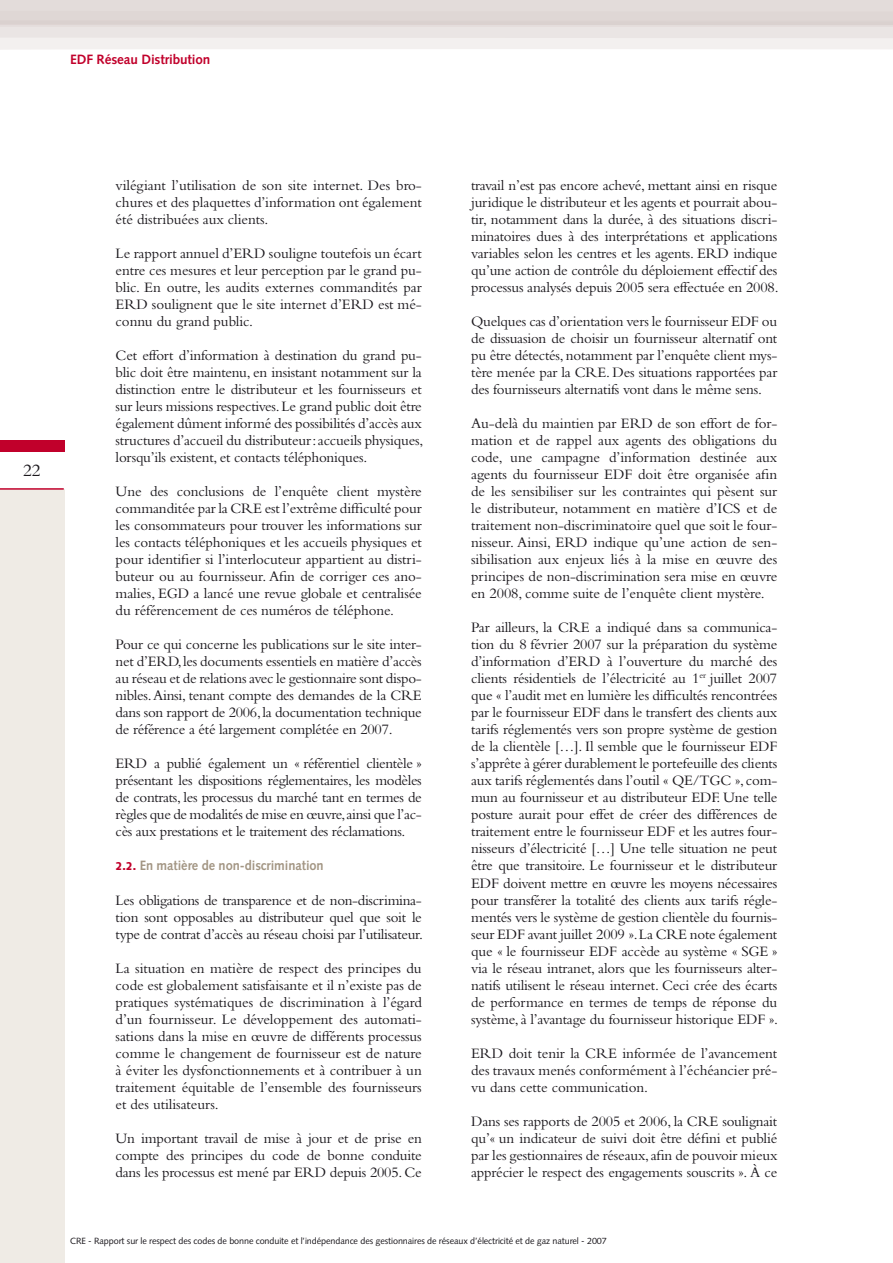
<style>
.page{position:relative;width:893px;height:1263px;background:#fff}
.page>*{position:absolute;margin:0;border:0;box-sizing:border-box;transform-origin:0 0}
.t1{font:18px "Bembo";color:#1a171c}
.t2{font:15px/17px "Bembo";letter-spacing:-.015em;color:#1a171c;text-align:justify}
.t3{font:700 13.5px "Syntax";letter-spacing:-.005em;color:#a39684;scale:.95 1}
.t4{font:700 13.5px "Syntax";letter-spacing:-.01em;color:#c1002b}
.t5{font:9px "Syntax";letter-spacing:-.01em;color:#1a171c}
.s1{font-weight:900;font-size:11.25px;color:#c1002b}
</style>
<div class="page">
<div style="left:0;top:489px;width:65px;height:774px;background:#efebe5"></div>
<div style="left:0;top:441px;width:65px;height:11px;background:#c1002b"></div>
<hr style="left:0;top:488px;width:64px;height:2px;background:#c1002b">
<svg style="left:0;top:0;width:893px;height:50px"></svg>
<p class="t4" style="left:70px;top:51px;width:142px">EDF Réseau Distribution</p>
<p class="t1" style="left:23px;top:460px;width:19px">22</p>
<p class="t2" style="left:116px;top:177px;width:308px">vilégiant l’utilisation de son site internet. Des bro&shy;chures et des plaquettes d’information ont également été distribuées aux clients.</p>
<p class="t2" style="left:116px;top:245px;width:308px">Le rapport annuel d’ERD souligne toutefois un écart entre ces mesures et leur perception par le grand pu&shy;blic. En outre, les audits externes commandités par ERD soulignent que le site internet d’ERD est mé&shy;connu du grand public.</p>
<p class="t2" style="left:116px;top:347px;width:309px">Cet effort d’information à destination du grand pu&shy;blic doit être maintenu, en insistant notamment sur la distinction entre le distributeur et les fournisseurs et sur leurs missions respectives. Le grand public doit être également dûment informé des possibilités d’accès aux structures d’accueil du distributeur: accueils physiques, lorsqu’ils existent, et contacts téléphoniques.</p>
<p class="t2" style="left:116px;top:483px;width:308px">Une des conclusions de l’enquête client mystère comman-ditée par la CRE est l’extrême difficulté pour les consommateurs pour trouver les informations sur les contacts téléphoniques et les accueils physiques et pour identifier si l’interlocuteur appartient au distri&shy;buteur ou au fournisseur. Afin de corriger ces ano&shy;malies, EGD a lancé une revue globale et centralisée du référencement de ces numéros de téléphone.</p>
<p class="t2" style="left:116px;top:636px;width:308px">Pour ce qui concerne les publications sur le site inter&shy;net d’ERD, les documents essentiels en matière d’accès au réseau et de relations avec le gestionnaire sont dispo&shy;nibles. Ainsi, tenant compte des demandes de la CRE dans son rapport de 2006, la documentation technique de référence a été largement complétée en 2007.</p>
<p class="t2" style="left:116px;top:755px;width:308px">ERD a publié également un « référentiel clientèle » présentant les dispositions réglementaires, les modèles de contrats, les processus du marché tant en termes de règles que de modalités de mise en œuvre, ainsi que l’ac&shy;cès aux prestations et le traitement des réclamations.</p>
<p class="t3" style="left:116px;top:858px;width:221px"><span class="s1">2.2.</span> En matière de non-discrimination</p>
<p class="t2" style="left:116px;top:891px;width:309px">Les obligations de transparence et de non-discrimina&shy;tion sont opposables au distributeur quel que soit le type de contrat d’accès au réseau choisi par l’utilisateur.</p>
<p class="t2" style="left:116px;top:959px;width:308px">La situation en matière de respect des principes du code est globalement satisfaisante et il n’existe pas de pratiques systématiques de discrimination à l’égard d’un fournisseur. Le développement des automati&shy;sations dans la mise en œuvre de différents processus comme le changement de fournisseur est de nature à éviter les dysfonctionnements et à contribuer à un traitement équitable de l’ensemble des fournisseurs et des utilisateurs.</p>
<p class="t2" style="left:116px;top:1129px;width:308px">Un important travail de mise à jour et de prise en compte des principes du code de bonne conduite dans les processus est mené par ERD depuis 2005. Ce</p>
<p class="t2" style="left:471px;top:177px;width:309px">travail n’est pas encore achevé, mettant ainsi en risque juridique le distributeur et les agents et pourrait abou&shy;tir, notamment dans la durée, à des situations discri&shy;minatoires dues à des interprétations et applications variables selon les centres et les agents. ERD indique qu’une action de contrôle du déploiement effectif des processus analysés depuis 2005 sera effectuée en 2008.</p>
<p class="t2" style="left:471px;top:313px;width:308px">Quelques cas d’orientation vers le fournisseur EDF ou de dissuasion de choisir un fournisseur alternatif ont pu être détectés, notamment par l’enquête client mys&shy;tère menée par la CRE. Des situations rapportées par des fournisseurs alternatifs vont dans le même sens.</p>
<p class="t2" style="left:471px;top:415px;width:308px">Au-delà du maintien par ERD de son effort de for&shy;mation et de rappel aux agents des obligations du code, une campagne d’information destinée aux agents du fournisseur EDF doit être organisée afin de les sensibiliser sur les contraintes qui pèsent sur le distributeur, notamment en matière d’ICS et de traitement non-discriminatoire quel que soit le four&shy;nisseur. Ainsi, ERD indique qu’une action de sen&shy;sibilisation aux enjeux liés à la mise en œuvre des principes de non-discrimination sera mise en œuvre en 2008, comme suite de l’enquête client mystère.</p>
<p class="t2" style="left:471px;top:619px;width:308px">Par ailleurs, la CRE a indiqué dans sa communica&shy;tion du 8 février 2007 sur la préparation du système d’information d’ERD à l’ouverture du marché des clients résidentiels de l’électricité au 1<sup>er</sup> juillet 2007 que « l’audit met en lumière les difficultés rencontrées par le fournisseur EDF dans le transfert des clients aux tarifs réglementés vers son propre système de gestion de la clientèle […]. Il semble que le fournisseur EDF s’apprête à gérer durablement le portefeuille des clients aux tarifs réglementés dans l’outil « QE/TGC », com&shy;mun au fournisseur et au distributeur EDF. Une telle posture aurait pour effet de créer des différences de traitement entre le fournisseur EDF et les autres four&shy;nisseurs d’électricité […] Une telle situation ne peut être que transitoire. Le fournisseur et le distributeur EDF doivent mettre en œuvre les moyens nécessaires pour transférer la totalité des clients aux tarifs régle&shy;mentés vers le système de gestion clientèle du fournis&shy;seur EDF avant juillet 2009 ». La CRE note également que « le fournisseur EDF accède au système « SGE » via le réseau intranet, alors que les fournisseurs alter&shy;natifs utilisent le réseau internet. Ceci crée des écarts de performance en termes de temps de réponse du système, à l’avantage du fournisseur historique EDF ».</p>
<p class="t2" style="left:471px;top:1044px;width:308px">ERD doit tenir la CRE informée de l’avancement des travaux menés conformément à l’échéancier pré&shy;vu dans cette communication.</p>
<p class="t2" style="left:471px;top:1112px;width:308px">Dans ses rapports de 2005 et 2006, la CRE soulignait qu’« un indicateur de suivi doit être défini et publié par les gestionnaires de réseaux, afin de pouvoir mieux apprécier le respect des engagements souscrits ». À ce</p>
<p class="t5" style="left:70px;top:1236px;width:538px">CRE - Rapport sur le respect des codes de bonne conduite et l’indépendance des gestionnaires de réseaux d’électricité et de gaz naturel - 2007</p>
</div>
